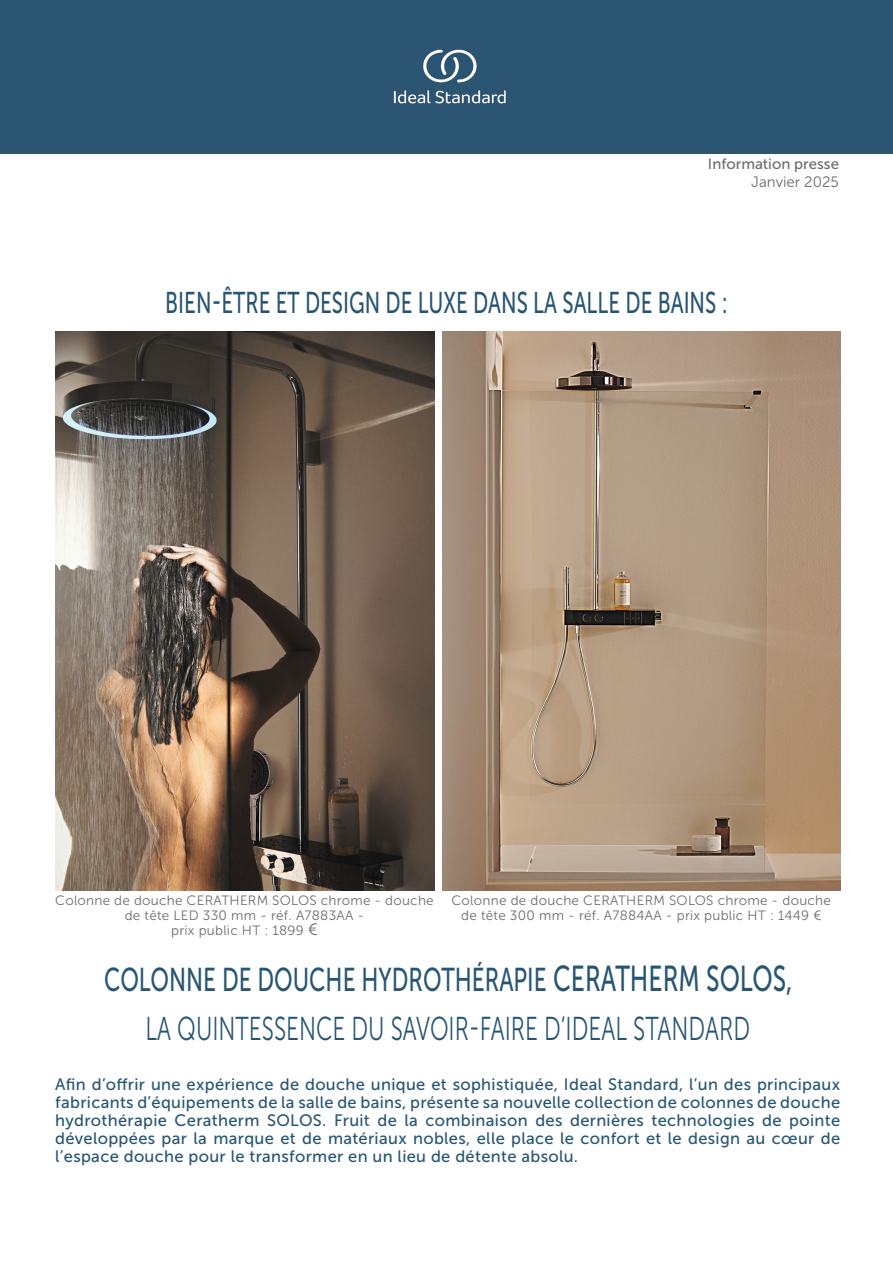
<style>
.page{position:relative;width:893px;height:1263px;background:#fff}
.page>*{position:absolute;margin:0;border:0;box-sizing:border-box;transform-origin:0 0}
.t1{font:33px "Museo Sans 500";color:#275673;scale:.69 1}
.t2{font:33px "Museo Sans 300";color:#275673;scale:.69 1}
.t3{font:30px "Museo Sans 500";color:#275673;scale:.69 1}
.t4{font:16.5px/18px "Museo Sans 500";letter-spacing:.02em;color:#275673;text-align:justify}
.t5{font:15px "Museo Sans 500";color:#6c6d70}
.t6{font:15px "Museo Sans 300";color:#6c6d70}
.t7{font:13.5px/15px "Museo Sans 300";letter-spacing:.02em;color:#6c6d70;text-align:center}
.s1{font-size:16.5px}
.s2{font-size:36px}
</style>
<div class="page">
<div style="left:0;top:0;width:893px;height:153px;background:#2c5573"></div>
<img style="left:442px;top:331px;width:398px;height:559px">
<img style="left:55px;top:331px;width:379px;height:559px">
<p class="t5" style="left:708px;top:155px;width:133px">Information presse</p>
<p class="t6" style="left:751px;top:173px;width:89px">Janvier 2025</p>
<p class="t3" style="left:165px;top:287px;width:817px">BIEN-ÊTRE ET DESIGN DE LUXE DANS LA SALLE DE BAINS :</p>
<p class="t7" style="left:55px;top:893px;width:380px">Colonne de douche CERATHERM SOLOS chrome - douche de tête LED 330 mm - réf. A7883AA -</p>
<p class="t7" style="left:171px;top:923px;width:148px">prix public HT : 1899 <span class="s1">€</span></p>
<p class="t7" style="left:451px;top:893px;width:381px">Colonne de douche CERATHERM SOLOS chrome - douche de tête 300 mm - réf. A7884AA - prix public HT : 1449 €</p>
<p class="t1" style="left:104px;top:962px;width:999px">COLONNE DE DOUCHE HYDROTHÉRAPIE <span class="s2">CERATHERM SOLOS,</span></p>
<p class="t2" style="left:145px;top:1010px;width:878px">LA QUINTESSENCE DU SAVOIR-FAIRE D’IDEAL STANDARD</p>
<p class="t4" style="left:55px;top:1075px;width:786px">Afin d’offrir une expérience de douche unique et sophistiquée, Ideal Standard, l’un des principaux fabricants d’équipements de la salle de bains, présente sa nouvelle collection de colonnes de douche hydrothérapie Ceratherm SOLOS. Fruit de la combinaison des dernières technologies de pointe développées par la marque et de matériaux nobles, elle place le confort et le design au cœur de l’espace douche pour le transformer en un lieu de détente absolu.</p>
</div>
